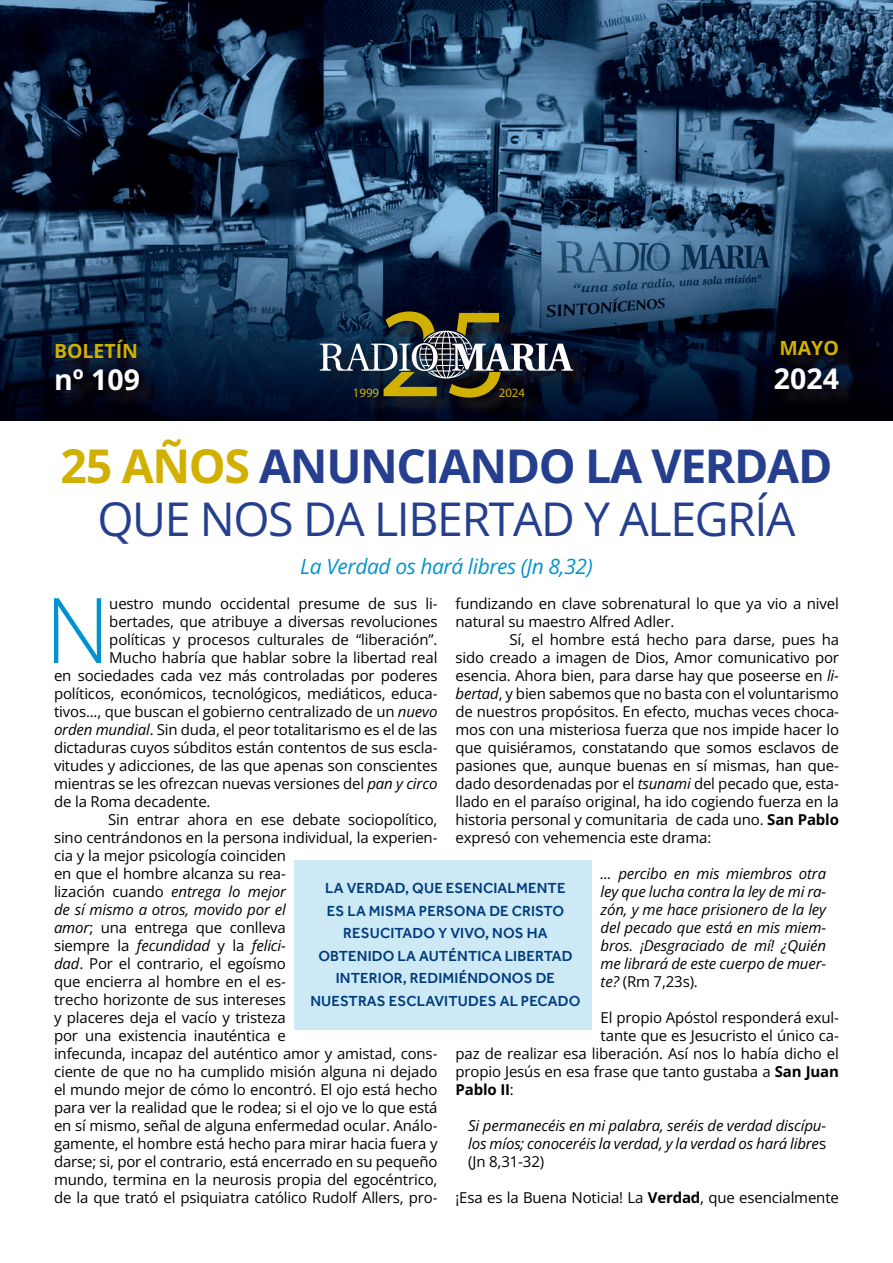
<style>
.page{position:relative;width:893px;height:1263px;background:#fff}
.page>*{position:absolute;margin:0;border:0;box-sizing:border-box;transform-origin:0 0}
.t1{font:90.6px "Open Sans";color:#0093d0}
.t2{font:46.5px/52.5px "Open Sans";letter-spacing:-.03em;color:#253f8e;text-align:center}
.t3{font:28.5px "Open Sans";color:#fff}
.t4{font:italic 21px "Open Sans";letter-spacing:-.02em;color:#0093d0}
.t5{font:19.5px "Open Sans";color:#d1b000}
.t6{font:15px/18px "Open Sans";letter-spacing:-.01em;color:#000}
.t7{font:italic 15px/18px "Open Sans";letter-spacing:-.01em;color:#000;text-align:justify}
.t8{font:500 15px/22.5px "Effra";letter-spacing:.01em;color:#013d7d;text-align:center}
.t9{font:12.75px "Myriad Pro";color:#d1b000}
.s1{color:#d1b000}
.s2{font-style:italic}
.s3{font-style:normal}
</style>
<div class="page">
<img style="left:0;top:0;width:893px;height:421px">
<div style="left:294px;top:860px;width:298px;height:169px;background:#cde9f5"></div>
<div style="left:58px;top:343px;width:99px;height:66px;background:#231f20;opacity:.75"></div>
<div style="left:778px;top:371px;width:79px;height:37px;background:#231f20;opacity:.75"></div>
<div style="left:783px;top:344px;width:73px;height:30px;background:#231f20;opacity:.75"></div>
<div style="left:323px;top:314px;width:268px;height:102px;background:#231f20;opacity:.75"></div>
<svg style="left:320px;top:311px;width:253px;height:87px;background:#414b4b"></svg>
<p class="t5" style="left:54px;top:338px;width:86px">BOLETÍN</p>
<p class="t3" style="left:54px;top:360px;width:88px">nº 109</p>
<p class="t9" style="left:353px;top:384px;width:28px">1999</p>
<p class="t9" style="left:499px;top:384px;width:28px">2024</p>
<p class="t5" style="left:779px;top:334px;width:61px">MAYO</p>
<p class="t3" style="left:774px;top:359px;width:67px">2024</p>
<p class="t2" style="left:61px;top:439px;width:773px"><span class="s1">25 AÑOS</span> ANUNCIANDO LA VERDAD<br>QUE NOS DA LIBERTAD Y ALEGRÍA</p>
<p class="t4" style="left:300px;top:551px;width:294px">La Verdad os hará libres (Jn 8,32)</p>
<p class="t6" style="left:455px;top:594px;width:385px">fundizando en clave sobrenatural lo que ya vio a nivel natural su maestro Alfred Adler.</p>
<p class="t6" style="left:455px;top:630px;width:385px;text-align:justify;text-indent:54px">Sí, el hombre está hecho para darse, pues ha sido creado a imagen de Dios, Amor comunicativo por esencia. Ahora bien, para darse hay que poseerse en <span class="s2">li&shy;bertad</span>, y bien sabemos que no basta con el voluntarismo de nuestros propósitos. En efecto, muchas veces choca&shy;mos con una misteriosa fuerza que nos impide hacer lo que quisiéramos, constatando que somos esclavos de pasiones que, aunque buenas en sí mismas, han que&shy;dado desordenadas por el <span class="s2">tsunami</span> del pecado que, esta&shy;llado en el paraíso original, ha ido cogiendo fuerza en la historia personal y comunitaria de cada uno. San Pablo expresó con vehemencia este drama:</p>
<p class="t7" style="left:601px;top:864px;width:227px">... percibo en mis miembros otra ley que lucha contra la ley de mi ra&shy;zón, y me hace prisionero de la ley del pecado que está en mis miem&shy;bros. ¡Desgraciado de mí! ¿Quién me librará de este cuerpo de muer&shy;te? <span class="s3">(Rm 7,23s).</span></p>
<p class="t6" style="left:601px;top:1008px;width:240px">El propio Apóstol responderá exul-</p>
<p class="t6" style="left:601px;top:1026px;width:240px">tante que es Jesucristo el único ca-</p>
<p class="t6" style="left:455px;top:1044px;width:385px">paz de realizar esa liberación. Así nos lo había dicho el</p>
<p class="t6" style="left:455px;top:1062px;width:385px">propio Jesús en esa frase que tanto gustaba a San Juan</p>
<p class="t6" style="left:455px;top:1080px;width:60px">Pablo II:</p>
<p class="t7" style="left:468px;top:1116px;width:359px">Si permanecéis en mi palabra, seréis de verdad discípu&shy;los míos; conoceréis la verdad, y la verdad os hará libre<span class="s3">s (Jn 8,31-32)</span></p>
<p class="t6" style="left:455px;top:1188px;width:385px">¡Esa es la Buena Noticia! La Verdad, que esencialmente</p>
<p class="t1" style="left:45px;top:568px;width:67px">N</p>
<p class="t6" style="left:109px;top:594px;width:330px">uestro mundo occidental presume de sus li-</p>
<p class="t6" style="left:109px;top:612px;width:330px">bertades, que atribuye a diversas revoluciones</p>
<p class="t6" style="left:109px;top:630px;width:330px">políticas y procesos culturales de “liberación”.</p>
<p class="t6" style="left:109px;top:648px;width:330px">Mucho habría que hablar sobre la libertad real</p>
<p class="t6" style="left:54px;top:666px;width:385px">en sociedades cada vez más controladas por poderes</p>
<p class="t6" style="left:54px;top:684px;width:385px">políticos, económicos, tecnológicos, mediáticos, educa-</p>
<p class="t6" style="left:54px;top:702px;width:385px">tivos..., que buscan el gobierno centralizado de un <span class="s2">nuevo</span></p>
<p class="t6" style="left:54px;top:720px;width:385px"><span class="s2">orden mundial</span>. Sin duda, el peor totalitarismo es el de las</p>
<p class="t6" style="left:54px;top:738px;width:385px">dictaduras cuyos súbditos están contentos de sus escla-</p>
<p class="t6" style="left:54px;top:756px;width:385px">vitudes y adicciones, de las que apenas son conscientes</p>
<p class="t6" style="left:54px;top:774px;width:385px">mientras se les ofrezcan nuevas versiones del <span class="s2">pan y circo</span></p>
<p class="t6" style="left:54px;top:792px;width:158px">de la Roma decadente.</p>
<p class="t6" style="left:54px;top:810px;width:385px;text-indent:54px">Sin entrar ahora en ese debate sociopolítico, sino centrándonos en la persona individual, la experien&shy;cia y la mejor psicología coinciden<br>en que el hombre alcanza su rea-<br>lización cuando <span class="s2">entrega lo mejor<br>de sí mismo a otros, movido por el<br>amor</span>; una entrega que conlleva<br>siempre la <span class="s2">fecundidad</span> y la <span class="s2">felici-<br>dad</span>. Por el contrario, el egoísmo<br>que encierra al hombre en el es-<br>trecho horizonte de sus intereses<br>y placeres deja el vacío y tristeza<br>por una existencia inauténtica e<br>infecunda, incapaz del auténtico amor y amistad, cons&shy;ciente de que no ha cumplido misión alguna ni dejado el mundo mejor de cómo lo encontró. El ojo está hecho para ver la realidad que le rodea; si el ojo ve lo que está en sí mismo, señal de alguna enfermedad ocular. Análo&shy;gamente, el hombre está hecho para mirar hacia fuera y darse; si, por el contrario, está encerrado en su pequeño mundo, termina en la neurosis propia del egocéntrico, de la que trató el psiquiatra católico Rudolf Allers, pro-</p>
<p class="t8" style="left:310px;top:877px;width:272px">LA VERDAD, QUE ESENCIALMENTE<br>ES LA MISMA PERSONA DE CRISTO<br>RESUCITADO Y VIVO, NOS HA<br>OBTENIDO LA AUTÉNTICA LIBERTAD<br>INTERIOR, REDIMIÉNDONOS DE<br>NUESTRAS ESCLAVITUDES AL PECADO</p>
</div>
